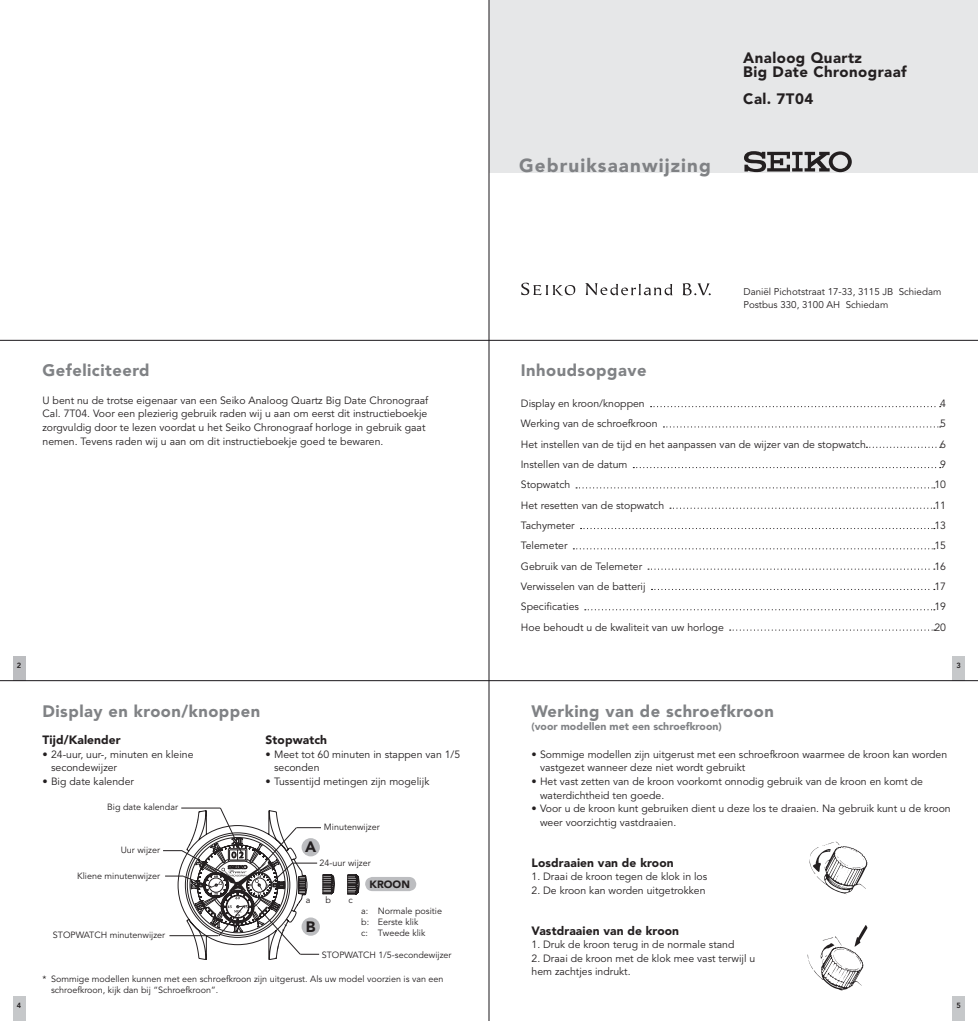
<style>
.page{position:relative;width:978px;height:1021px;background:#fff}
.page>*{position:absolute;margin:0;border:0;box-sizing:border-box;transform-origin:0 0}
.t1{font:900 18.75px "Avenir";letter-spacing:.06em;color:#808285}
.t2{font:900 16.5px "Avenir";letter-spacing:.03em;color:#808285}
.t3{font:900 15px/13.6px "Avenir";letter-spacing:.03em;color:#231f20}
.t4{font:900 12px "Avenir";letter-spacing:.01em;color:#231f20}
.t5{font:10.5px/13.6px "Avenir";color:#231f20}
.t6{font:900 10.5px "Avenir";color:#808285}
.t7{font:900 10.5px "Avenir";color:#231f20}
.t8{font:9.75px/13.6px "Avenir";color:#231f20}
.t9{font:9px/10.9px "Avenir";color:#231f20}
.t10{font:800 7.5px "Avenir";color:#231f20}
</style>
<div class="page">
<div style="left:489px;top:0;width:489px;height:172px;background:#e6e7e8"></div>
<svg style="left:682px;top:283px;width:29px;height:13px"></svg>
<svg style="left:521px;top:283px;width:55px;height:13px"></svg>
<svg style="left:585px;top:283px;width:88px;height:13px"></svg>
<svg style="left:744px;top:151px;width:108px;height:21px"></svg>
<div style="left:13px;top:656px;width:13px;height:24px;background:#bcbdc0"></div>
<div style="left:952px;top:656px;width:13px;height:24px;background:#c6c8ca"></div>
<svg style="left:651px;top:406px;width:290px;height:1px"></svg>
<svg style="left:663px;top:426px;width:278px;height:1px"></svg>
<svg style="left:866px;top:446px;width:75px;height:2px"></svg>
<svg style="left:633px;top:467px;width:308px;height:1px"></svg>
<svg style="left:576px;top:487px;width:359px;height:1px"></svg>
<svg style="left:670px;top:507px;width:265px;height:2px"></svg>
<svg style="left:581px;top:528px;width:354px;height:1px"></svg>
<svg style="left:573px;top:548px;width:362px;height:1px"></svg>
<svg style="left:648px;top:568px;width:287px;height:1px"></svg>
<svg style="left:651px;top:589px;width:284px;height:1px"></svg>
<svg style="left:585px;top:609px;width:350px;height:1px"></svg>
<svg style="left:730px;top:629px;width:205px;height:1px"></svg>
<div style="left:13px;top:996px;width:13px;height:24px;background:#c6c8ca"></div>
<svg style="left:347px;top:874px;width:12px;height:20px"></svg>
<div style="left:366px;top:877px;width:49px;height:13px;background:#bcbdc0;border-radius:7px"></div>
<div style="left:365px;top:877px;width:51px;height:14px;border:2px solid #bcbdc0;border-radius:7px"></div>
<svg style="left:163px;top:807px;width:172px;height:152px"></svg>
<div style="left:952px;top:996px;width:13px;height:24px;background:#c6c8ca"></div>
<svg style="left:809px;top:841px;width:58px;height:53px"></svg>
<svg style="left:808px;top:925px;width:59px;height:65px"></svg>
<hr style="left:489px;top:0;width:1px;height:1020px;background:#1a171b">
<hr style="left:0;top:340px;width:978px;height:1px;background:#1a171b">
<hr style="left:0;top:680px;width:978px;height:1px;background:#1a171b">
<h2 class="t2" style="left:43px;top:361px;width:109px">Gefeliciteerd</h2>
<p class="t5" style="left:43px;top:393px;width:387px">U bent nu de trotse eigenaar van een Seiko Analoog Quartz Big Date Chronograaf Cal. 7T04. Voor een plezierig gebruik raden wij u aan om eerst dit instructieboekje zorgvuldig door te lezen voordat u het Seiko Chronograaf horloge in gebruik gaat nemen. Tevens raden wij u aan om dit instructieboekje goed te bewaren.</p>
<h1 class="t1" style="left:519px;top:154px;width:193px">Gebruiksaanwijzing</h1>
<h3 class="t3" style="left:743px;top:51px;width:165px">Analoog Quartz<br>Big Date Chronograaf</h3>
<h3 class="t3" style="left:743px;top:92px;width:71px">Cal. 7T04</h3>
<p class="t8" style="left:743px;top:285px;width:199px">Daniël Pichotstraat 17-33, 3115 JB Schiedam<br>Postbus 330, 3100 AH Schiedam</p>
<h2 class="t2" style="left:521px;top:361px;width:127px">Inhoudsopgave</h2>
<p class="t5" style="left:521px;top:397px;width:125px">Display en kroon/knoppen</p>
<p class="t5" style="left:940px;top:397px;width:7px">4</p>
<p class="t5" style="left:521px;top:417px;width:138px">Werking van de schroefkroon</p>
<p class="t5" style="left:940px;top:417px;width:7px">5</p>
<p class="t5" style="left:521px;top:437px;width:346px">Het instellen van de tijd en het aanpassen van de wijzer van de stopwatch</p>
<p class="t5" style="left:940px;top:437px;width:7px">6</p>
<p class="t5" style="left:521px;top:458px;width:108px">Instellen van de datum</p>
<p class="t5" style="left:940px;top:458px;width:7px">9</p>
<p class="t5" style="left:521px;top:478px;width:51px">Stopwatch</p>
<p class="t5" style="left:934px;top:478px;width:13px">10</p>
<p class="t5" style="left:521px;top:498px;width:145px">Het resetten van de stopwatch</p>
<p class="t5" style="left:934px;top:498px;width:13px">11</p>
<p class="t5" style="left:521px;top:519px;width:55px">Tachymeter</p>
<p class="t5" style="left:934px;top:519px;width:13px">13</p>
<p class="t5" style="left:521px;top:539px;width:48px">Telemeter</p>
<p class="t5" style="left:934px;top:539px;width:13px">15</p>
<p class="t5" style="left:521px;top:559px;width:123px">Gebruik van de Telemeter</p>
<p class="t5" style="left:934px;top:559px;width:13px">16</p>
<p class="t5" style="left:521px;top:579px;width:126px">Verwisselen van de batterij</p>
<p class="t5" style="left:934px;top:579px;width:13px">17</p>
<p class="t5" style="left:521px;top:600px;width:60px">Specificaties</p>
<p class="t5" style="left:934px;top:600px;width:13px">19</p>
<p class="t5" style="left:521px;top:620px;width:205px">Hoe behoudt u de kwaliteit van uw horloge</p>
<p class="t5" style="left:934px;top:620px;width:13px">20</p>
<p class="t10" style="left:17px;top:661px;width:6px">2</p>
<p class="t10" style="left:957px;top:661px;width:6px">3</p>
<p class="t10" style="left:17px;top:1001px;width:6px">4</p>
<h2 class="t2" style="left:43px;top:701px;width:219px">Display en kroon/knoppen</h2>
<p class="t4" style="left:43px;top:732px;width:80px">Tijd/Kalender</p>
<p class="t5" style="left:51px;top:747px;width:144px;text-indent:-9px">• 24-uur, uur-, minuten en kleine secondewijzer</p>
<p class="t5" style="left:43px;top:774px;width:93px">• Big date kalender</p>
<p class="t9" style="left:107px;top:802px;width:72px">Big date kalendar</p>
<p class="t9" style="left:121px;top:845px;width:41px">Uur wijzer</p>
<p class="t9" style="left:77px;top:870px;width:84px">Kliene minutenwijzer</p>
<p class="t9" style="left:53px;top:929px;width:114px">STOPWATCH minutenwijzer</p>
<p class="t4" style="left:266px;top:732px;width:63px">Stopwatch</p>
<p class="t5" style="left:274px;top:747px;width:188px;text-indent:-9px">• Meet tot 60 minuten in stappen van 1/5 seconden</p>
<p class="t5" style="left:266px;top:774px;width:165px">• Tussentijd metingen zijn mogelijk</p>
<h3 class="t3" style="left:305px;top:839px;width:13px">A</h3>
<p class="t9" style="left:324px;top:821px;width:57px">Minutenwijzer</p>
<p class="t9" style="left:320px;top:858px;width:53px">24-uur wijzer</p>
<p class="t9" style="left:306px;top:894px;width:6px">a</p>
<p class="t9" style="left:325px;top:894px;width:7px">b</p>
<p class="t9" style="left:348px;top:894px;width:6px">c</p>
<h3 class="t3" style="left:306px;top:920px;width:11px">B</h3>
<p class="t7" style="left:370px;top:878px;width:42px">KROON</p>
<p class="t9" style="left:361px;top:905px;width:82px">a: Normale positie b: Eerste klik<br>c: Tweede klik</p>
<p class="t9" style="left:322px;top:949px;width:131px">STOPWATCH 1/5-secondewijzer</p>
<p class="t9" style="left:51px;top:974px;width:394px;line-height:10.2px;text-indent:-9px">* Sommige modellen kunnen met een schroefkroon zijn uitgerust. Als uw model voorzien is van een schroefkroon, kijk dan bij “Schroefkroon”.</p>
<h2 class="t2" style="left:531px;top:701px;width:244px">Werking van de schroefkroon</h2>
<p class="t6" style="left:531px;top:720px;width:192px">(voor modellen met een schroefkroon)</p>
<p class="t5" style="left:540px;top:747px;width:409px;text-indent:-9px">• Sommige modellen zijn uitgerust met een schroefkroon waarmee de kroon kan worden vastgezet wanneer deze niet wordt gebruikt</p>
<p class="t5" style="left:540px;top:774px;width:385px;text-indent:-9px">• Het vast zetten van de kroon voorkomt onnodig gebruik van de kroon en komt de waterdichtheid ten goede.</p>
<p class="t5" style="left:540px;top:802px;width:412px;text-indent:-9px">• Voor u de kroon kunt gebruiken dient u deze los te draaien. Na gebruik kunt u de kroon weer voorzichtig vastdraaien.</p>
<p class="t4" style="left:531px;top:855px;width:144px">Losdraaien van de kroon</p>
<p class="t5" style="left:531px;top:870px;width:177px">1. Draai de kroon tegen de klok in los</p>
<p class="t5" style="left:531px;top:883px;width:176px">2. De kroon kan worden uitgetrokken</p>
<p class="t4" style="left:531px;top:923px;width:149px">Vastdraaien van de kroon</p>
<p class="t5" style="left:531px;top:938px;width:205px">1. Druk de kroon terug in de normale stand</p>
<p class="t5" style="left:531px;top:951px;width:225px">2. Draai de kroon met de klok mee vast terwijl u hem zachtjes indrukt.</p>
<p class="t10" style="left:957px;top:1001px;width:6px">5</p>
</div>
